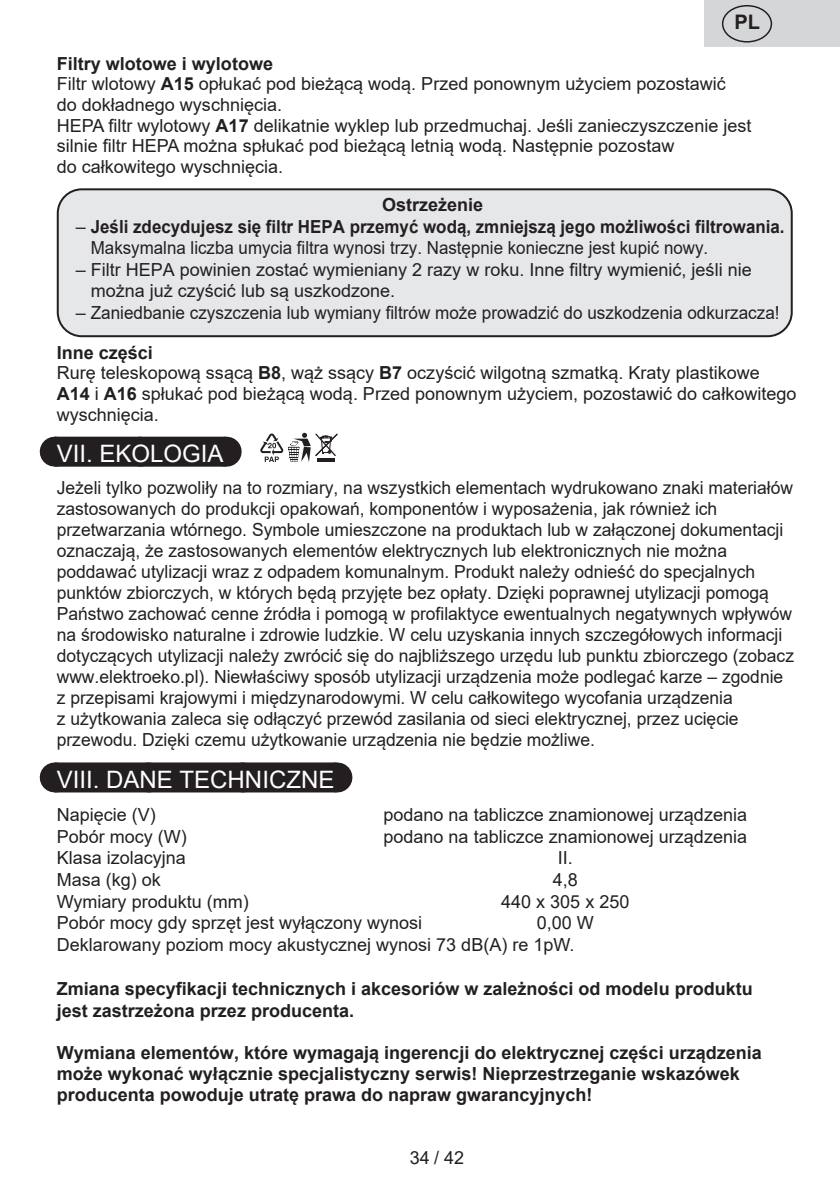
<style>
.page{position:relative;width:840px;height:1191px;background:#fff}
.page>*{position:absolute;margin:0;border:0;box-sizing:border-box;transform-origin:0 0}
.Grafický_nadpis_ETA{font:24px "Arial";color:#fff}
.t1{font:700 20px "Arial";color:#231f20}
.Normální{font:18px/21px "Arial";color:#231f20}
._3_Text{font:18px/20.6px "Arial";color:#231f20}
.Normální-2{font:700 18px/21px "Arial";color:#231f20}
.Normální-3{font:700 18px/21.4px "Arial";color:#231f20;scale:.94 1}
.text{font:18px "Arial";color:#231f20}
._3_Text-2{font:700 18px "Arial";color:#231f20}
.s1{font-weight:700}
.s2{font-weight:400}
</style>
<div class="page">
<div style="left:55px;top:437px;width:170px;height:30px;background:#231f20"></div>
<svg style="left:140px;top:466px;width:43px;height:1px"></svg>
<hr style="left:225px;top:437px;width:1px;height:30px;background:#231f20">
<div style="left:55px;top:762px;width:281px;height:30px;background:#231f20"></div>
<svg style="left:148px;top:762px;width:141px;height:1px"></svg>
<hr style="left:336px;top:762px;width:1px;height:30px;background:#231f20">
<div style="left:58px;top:189px;width:733px;height:147px;background:#e6e7e9;border-radius:24px"></div>
<div style="left:57px;top:188px;width:735px;height:149px;border:2px solid #231f20;border-radius:24px"></div>
<svg style="left:260px;top:432px;width:77px;height:30px"></svg>
<div style="left:704px;top:0;width:135px;height:47px;background:#d5d6d8"></div>
<div style="left:721px;top:5px;width:50px;height:38px;border:1px solid #231f20;border-radius:50%"></div>
<p class="t1" style="left:734px;top:8px;width:27px">PL</p>
<p class="_3_Text-2" style="left:57px;top:51px;width:218px">Filtry wlotowe i wylotowe</p>
<p class="_3_Text" style="left:57px;top:74px;width:670px">Filtr wlotowy <span class="s1">A15</span> opłukać pod bieżącą wodą. Przed ponownym użyciem pozostawić do dokładnego wyschnięcia.</p>
<p class="_3_Text" style="left:57px;top:115px;width:695px">HEPA filtr wylotowy <span class="s1">A17</span> delikatnie wyklep lub przedmuchaj. Jeśli zanieczyszczenie jest silnie filtr HEPA można spłukać pod bieżącą letnią wodą. Następnie pozostaw<br>do całkowitego wyschnięcia.</p>
<p class="Normální-2" style="left:382px;top:195px;width:103px">Ostrzeżenie</p>
<p class="Normální-3" style="left:91px;top:216px;width:739px;text-indent:-15px"><span class="s2">–</span> Jeśli zdecydujesz się filtr HEPA przemyć wodą, zmniejszą jego możliwości filtrowania.<br><span class="s2">Maksymalna liczba umycia filtra wynosi trzy. Następnie konieczne jest kupić nowy.</span></p>
<p class="Normální" style="left:91px;top:258px;width:662px;text-indent:-15px">– Filtr HEPA powinien zostać wymieniany 2 razy w roku. Inne filtry wymienić, jeśli nie można już czyścić lub są uszkodzone.</p>
<p class="Normální" style="left:76px;top:301px;width:705px">– Zaniedbanie czyszczenia lub wymiany filtrów może prowadzić do uszkodzenia odkurzacza!</p>
<p class="_3_Text-2" style="left:57px;top:340px;width:98px">Inne części</p>
<p class="_3_Text" style="left:57px;top:362px;width:740px">Rurę teleskopową ssącą <span class="s1">B8</span>, wąż ssący <span class="s1">B7</span> oczyścić wilgotną szmatką. Kraty plastikowe<br><span class="s1">A14</span> i <span class="s1">A16</span> spłukać pod bieżącą wodą. Przed ponownym użyciem, pozostawić do całkowitego wyschnięcia.</p>
<p class="Grafický_nadpis_ETA" style="left:57px;top:437px;width:168px">VII. EKOLOGIA</p>
<p class="Normální" style="left:57px;top:477px;width:738px">Jeżeli tylko pozwoliły na to rozmiary, na wszystkich elementach wydrukowano znaki materiałów zastosowanych do produkcji opakowań, komponentów i wyposażenia, jak również ich przetwarzania wtórnego. Symbole umieszczone na produktach lub w załączonej dokumentacji oznaczają, że zastosowanych elementów elektrycznych lub elektronicznych nie można poddawać utylizacji wraz z odpadem komunalnym. Produkt należy odnieść do specjalnych punktów zbiorczych, w których będą przyjęte bez opłaty. Dzięki poprawnej utylizacji pomogą Państwo zachować cenne źródła i pomogą w profilaktyce ewentualnych negatywnych wpływów na środowisko naturalne i zdrowie ludzkie. W celu uzyskania innych szczegółowych informacji dotyczących utylizacji należy zwrócić się do najbliższego urzędu lub punktu zbiorczego (zobacz www.elektroeko.pl). Niewłaściwy sposób utylizacji urządzenia może podlegać karze – zgodnie z przepisami krajowymi i międzynarodowymi. W celu całkowitego wycofania urządzenia<br>z użytkowania zaleca się odłączyć przewód zasilania od sieci elektrycznej, przez ucięcie przewodu. Dzięki czemu użytkowanie urządzenia nie będzie możliwe.</p>
<p class="Grafický_nadpis_ETA" style="left:57px;top:762px;width:279px">VIII. DANE TECHNICZNE</p>
<p class="Normální" style="left:57px;top:804px;width:101px">Napięcie (V)</p>
<p class="Normální" style="left:383px;top:804px;width:365px">podano na tabliczce znamionowej urządzenia</p>
<p class="Normální" style="left:57px;top:826px;width:132px">Pobór mocy (W)</p>
<p class="Normální" style="left:383px;top:826px;width:365px">podano na tabliczce znamionowej urządzenia</p>
<p class="Normální" style="left:57px;top:847px;width:131px">Klasa izolacyjna</p>
<p class="Normální" style="left:557px;top:847px;width:17px">II.</p>
<p class="text" style="left:57px;top:867px;width:106px">Masa (kg) ok</p>
<p class="text" style="left:552px;top:867px;width:27px">4,8</p>
<p class="text" style="left:57px;top:889px;width:193px">Wymiary produktu (mm)</p>
<p class="text" style="left:501px;top:889px;width:130px">440 x 305 x 250</p>
<p class="_3_Text" style="left:57px;top:912px;width:367px">Pobór mocy gdy sprzęt jest wyłączony wynosi</p>
<p class="_3_Text" style="left:536px;top:912px;width:59px">0,00 W</p>
<p class="_3_Text" style="left:57px;top:934px;width:519px">Deklarowany poziom mocy akustycznej wynosi 73 dB(A) re 1pW.</p>
<p class="Normální-2" style="left:57px;top:978px;width:697px">Zmiana specyfikacji technicznych i akcesoriów w zależności od modelu produktu</p>
<p class="Normální-2" style="left:57px;top:1000px;width:299px">jest zastrzeżona przez producenta.</p>
<p class="Normální-2" style="left:57px;top:1042px;width:706px">Wymiana elementów, które wymagają ingerencji do elektrycznej części urządzenia może wykonać wyłącznie specjalistyczny serwis! Nieprzestrzeganie wskazówek producenta powoduje utratę prawa do napraw gwarancyjnych!</p>
<p class="Normální" style="left:410px;top:1147px;width:56px">34 / 42</p>
</div>
